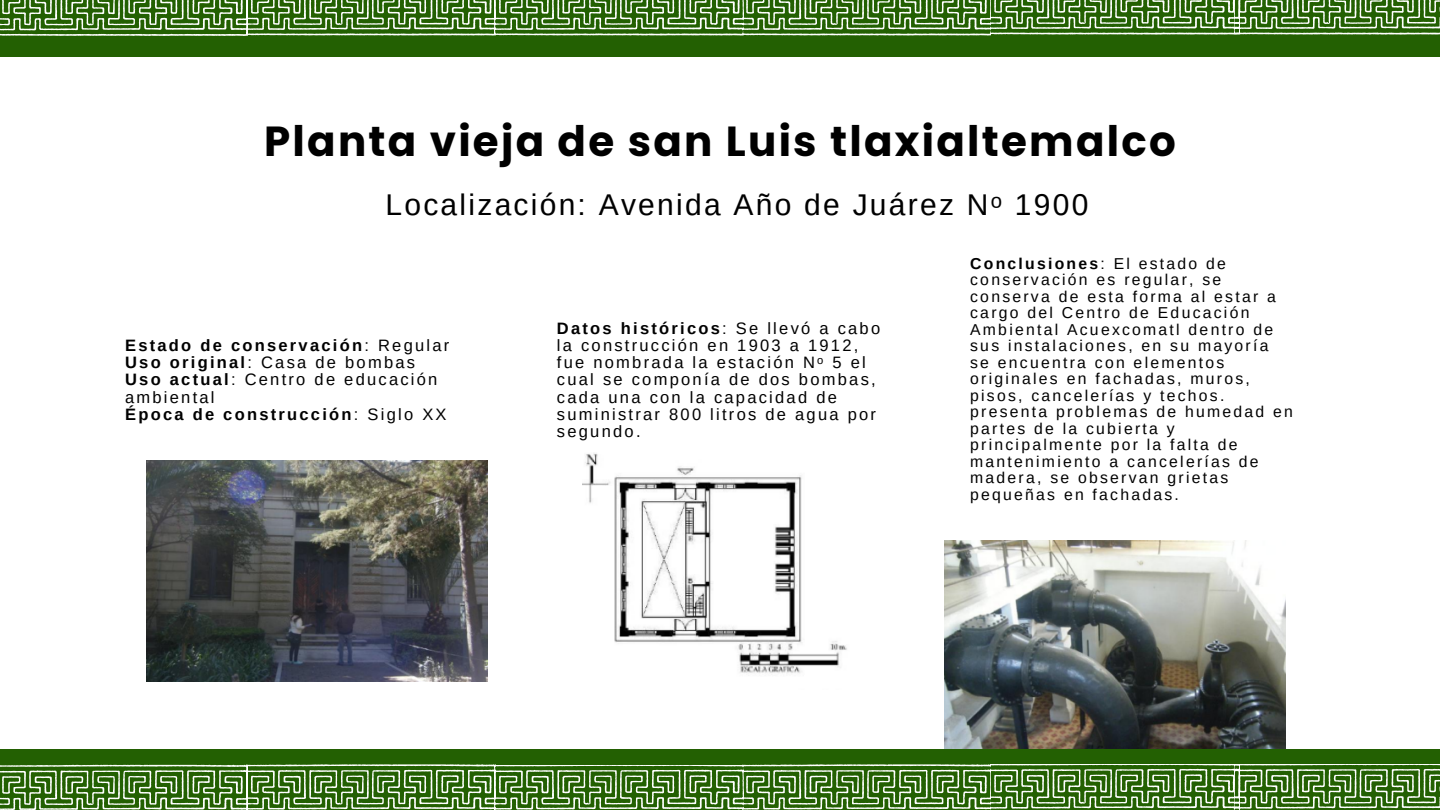
<style>
.page{position:relative;width:1440px;height:810px;background:#fff}
.page>*{position:absolute;margin:0;border:0;box-sizing:border-box;transform-origin:0 0}
.t1{font:700 42px "Poppins";letter-spacing:.055em;color:#000}
.t2{font:30px "Arimo";letter-spacing:.075em;color:#000}
.t3{font:16.5px/17.2px "Arimo";letter-spacing:.135em;color:#000}
.t4{font:700 16.5px "Arimo";letter-spacing:.135em;color:#000}
.t5{font:15.8px/16.5px "Arimo";letter-spacing:.145em;color:#000}
.s1{font-weight:400}
.s2{font-weight:700}
</style>
<div class="page">
<img style="left:945px;top:540px;width:340px;height:209px">
<img style="left:147px;top:460px;width:340px;height:222px">
<img style="left:582px;top:453px;width:265px;height:220px">
<div style="left:0;top:749px;width:1440px;height:61px;background:#236002"></div>
<svg style="left:0;top:765px;width:1440px;height:45px"></svg>
<div style="left:0;top:0;width:1440px;height:57px;background:#236002"></div>
<svg style="left:0;top:0;width:1440px;height:36px"></svg>
<p class="t1" style="left:264px;top:112px;width:913px">Planta vieja de san Luis tlaxialtemalco</p>
<p class="t2" style="left:386px;top:188px;width:704px">Localización: Avenida Año de Juárez Nᵒ 1900</p>
<p class="t4" style="left:125px;top:336px;width:326px">Estado de conservación<span class="s1">: Regular</span></p>
<p class="t3" style="left:125px;top:354px;width:292px"><span class="s2">Uso original</span>: Casa de bombas</p>
<p class="t3" style="left:125px;top:371px;width:314px"><span class="s2">Uso actual</span>: Centro de educación ambiental</p>
<h1 class="t4" style="left:125px;top:405px;width:323px">Época de construcción<span class="s1">: Siglo XX</span></h1>
<h2 class="t3" style="left:557px;top:319px;width:325px"><span class="s2">Datos históricos</span>: Se llevó a cabo la construcción en 1903 a 1912, fue nombrada la estación Nᵒ 5 el cual se componía de dos bombas, cada una con la capacidad de suministrar 800 litros de agua por segundo.</h2>
<p class="t5" style="left:970px;top:255px;width:324px"><span class="s2">Conclusiones</span>: El estado de conservación es regular, se conserva de esta forma al estar a cargo del Centro de Educación<br>Ambiental Acuexcomatl dentro de sus instalaciones, en su mayoría<br>se encuentra con elementos originales en fachadas, muros, pisos, cancelerías y techos. presenta problemas de humedad en partes de la cubierta y principalmente por la falta de mantenimiento a cancelerías de madera, se observan grietas pequeñas en fachadas.</p>
</div>
